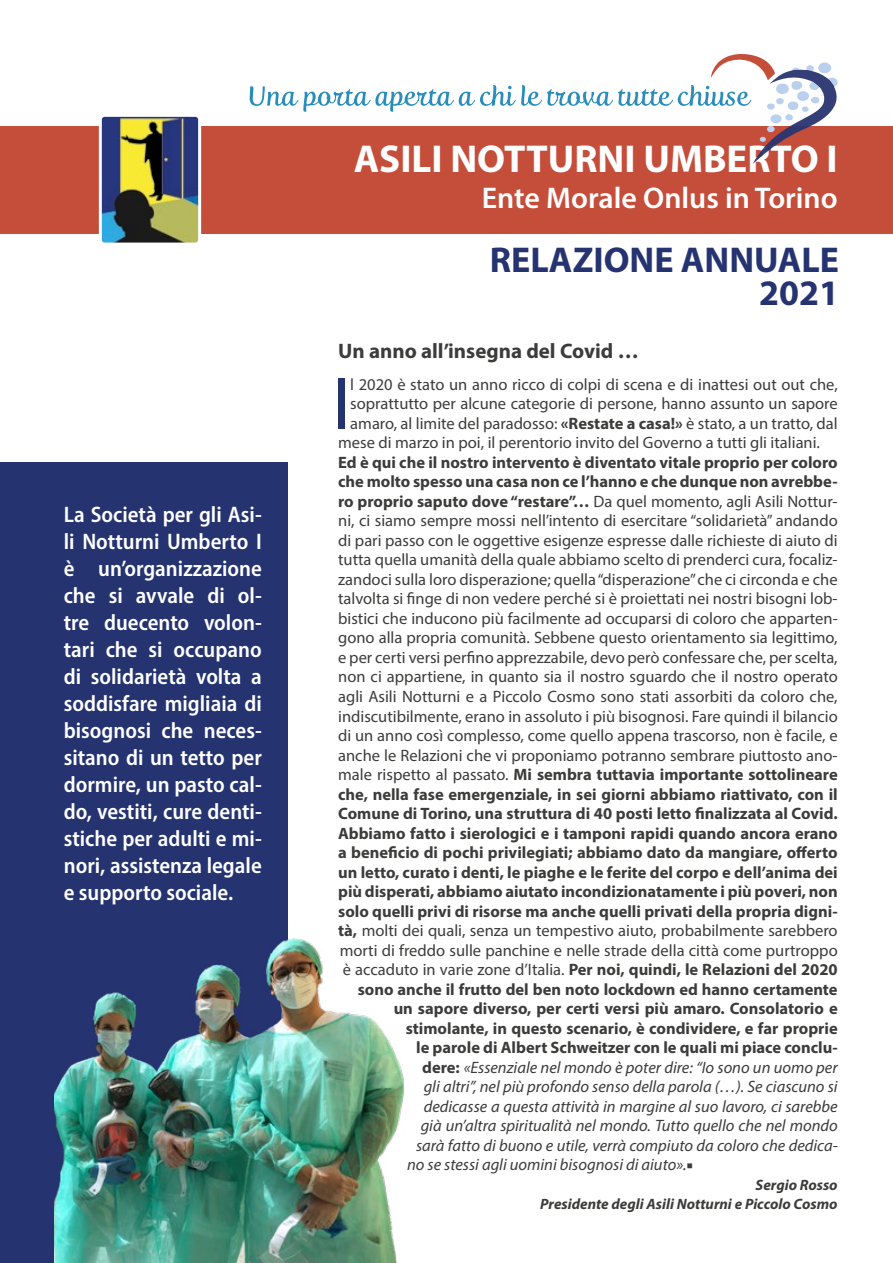
<style>
.page{position:relative;width:893px;height:1263px;background:#fff}
.page>*{position:absolute;margin:0;border:0;box-sizing:border-box;transform-origin:0 0}
.t1{font:74.4px "Myriad Pro";color:#253471}
.t2{font:700 39px "Myriad Pro";color:#fff}
.t3{font:700 36px/33px "Myriad Pro";color:#253471;text-align:right}
.t4{font:600 30px "Myriad Pro";color:#fff}
.t5{font:600 semi-condensed 22.5px/27px "Myriad Pro";color:#fff;text-align:justify}
.t6{font:700 21px "Myriad Pro";color:#3c3c3b}
.t7{font:16.5px "Myriad Pro";color:#3c3c3b}
.t8{font:700 16.5px "Myriad Pro";color:#3c3c3b}
.t9{font:italic 16.5px "Myriad Pro";color:#3c3c3b}
.t10{font:italic 700 15px/19.5px "Myriad Pro";color:#3c3c3b;text-align:right}
.s1{font-weight:700}
.s2{font-weight:400}
.s3{font-weight:700;font-style:normal}
.s4{font-family:"Minion Pro";font-style:normal}
</style>
<div class="page">
<div style="left:0;top:126px;width:893px;height:108px;background:#c54e3b"></div>
<img style="left:103px;top:118px;width:94px;height:124px">
<div style="left:99px;top:114px;width:102px;height:132px;border:3px solid #fff;border-radius:4px"></div>
<svg style="left:250px;top:54px;width:588px;height:109px"></svg>
<div style="left:0;top:462px;width:288px;height:801px;background:#253471"></div>
<img style="left:54px;top:939px;width:349px;height:324px">
<p class="t5" style="left:64px;top:500px;width:200px">La Società per gli Asi&shy;li Notturni Umberto I è un’organizzazione che si avvale di ol&shy;tre duecento volon&shy;tari che si occupano di solidarietà volta a soddisfare migliaia di bisognosi che neces&shy;sitano di un tetto per dormire, un pasto cal&shy;do, vestiti, cure denti&shy;stiche per adulti e mi&shy;nori, assistenza legale e supporto sociale.</p>
<h2 class="t2" style="left:354px;top:133px;width:485px">ASILI NOTTURNI UMBERTO I</h2>
<h3 class="t4" style="left:482px;top:179px;width:357px">Ente Morale Onlus in Torino</h3>
<h3 class="t3" style="left:490px;top:242px;width:351px">RELAZIONE ANNUALE<br>2021</h3>
<p class="t6" style="left:338px;top:337px;width:302px">Un anno all’insegna del Covid …</p>
<h1 class="t1" style="left:332px;top:358px;width:19px">I</h1>
<p class="t7" style="left:350px;top:374px;width:489px">l 2020 è stato un anno ricco di colpi di scena e di inattesi out out che,</p>
<p class="t7" style="left:350px;top:394px;width:489px">soprattutto per alcune categorie di persone, hanno assunto un sapore</p>
<p class="t7" style="left:350px;top:413px;width:489px">amaro, al limite del paradosso: <span class="s1">«Restate a casa!»</span> è stato, a un tratto, dal</p>
<p class="t7" style="left:338px;top:433px;width:483px">mese di marzo in poi, il perentorio invito del Governo a tutti gli italiani.</p>
<p class="t8" style="left:338px;top:452px;width:501px">Ed è qui che il nostro intervento è diventato vitale proprio per coloro</p>
<p class="t8" style="left:338px;top:471px;width:501px">che molto spesso una casa non ce l’hanno e che dunque non avrebbe-</p>
<p class="t7" style="left:338px;top:491px;width:501px"><span class="s1">ro proprio saputo dove “restare”…</span> Da quel momento, agli Asili Nottur-</p>
<p class="t7" style="left:338px;top:511px;width:501px">ni, ci siamo sempre mossi nell’intento di esercitare “solidarietà” andando</p>
<p class="t7" style="left:338px;top:530px;width:501px">di pari passo con le oggettive esigenze espresse dalle richieste di aiuto di</p>
<p class="t7" style="left:338px;top:550px;width:501px">tutta quella umanità della quale abbiamo scelto di prenderci cura, focaliz-</p>
<p class="t7" style="left:338px;top:569px;width:501px">zandoci sulla loro disperazione; quella “disperazione” che ci circonda e che</p>
<p class="t7" style="left:338px;top:589px;width:501px">talvolta si finge di non vedere perché si è proiettati nei nostri bisogni lob-</p>
<p class="t7" style="left:338px;top:608px;width:501px">bistici che inducono più facilmente ad occuparsi di coloro che apparten-</p>
<p class="t7" style="left:338px;top:628px;width:501px">gono alla propria comunità. Sebbene questo orientamento sia legittimo,</p>
<p class="t7" style="left:338px;top:647px;width:501px">e per certi versi perfino apprezzabile, devo però confessare che, per scelta,</p>
<p class="t7" style="left:338px;top:667px;width:501px">non ci appartiene, in quanto sia il nostro sguardo che il nostro operato</p>
<p class="t7" style="left:338px;top:686px;width:501px">agli Asili Notturni e a Piccolo Cosmo sono stati assorbiti da coloro che,</p>
<p class="t7" style="left:338px;top:706px;width:501px">indiscutibilmente, erano in assoluto i più bisognosi. Fare quindi il bilancio</p>
<p class="t7" style="left:338px;top:725px;width:501px">di un anno così complesso, come quello appena trascorso, non è facile, e</p>
<p class="t7" style="left:338px;top:745px;width:501px">anche le Relazioni che vi proponiamo potranno sembrare piuttosto ano-</p>
<p class="t8" style="left:338px;top:764px;width:501px"><span class="s2">male rispetto al passato.</span> Mi sembra tuttavia importante sottolineare</p>
<p class="t8" style="left:338px;top:783px;width:501px">che, nella fase emergenziale, in sei giorni abbiamo riattivato, con il</p>
<p class="t8" style="left:338px;top:803px;width:501px">Comune di Torino, una struttura di 40 posti letto finalizzata al Covid.</p>
<p class="t8" style="left:338px;top:822px;width:501px">Abbiamo fatto i sierologici e i tamponi rapidi quando ancora erano</p>
<p class="t8" style="left:338px;top:842px;width:501px">a beneficio di pochi privilegiati; abbiamo dato da mangiare, offerto</p>
<p class="t8" style="left:338px;top:861px;width:501px">un letto, curato i denti, le piaghe e le ferite del corpo e dell’anima dei</p>
<p class="t8" style="left:338px;top:881px;width:501px">più disperati, abbiamo aiutato incondizionatamente i più poveri, non</p>
<p class="t8" style="left:338px;top:900px;width:501px">solo quelli privi di risorse ma anche quelli privati della propria digni-</p>
<p class="t7" style="left:338px;top:920px;width:501px"><span class="s1">tà,</span> molti dei quali, senza un tempestivo aiuto, probabilmente sarebbero</p>
<p class="t7" style="left:340px;top:940px;width:500px">morti di freddo sulle panchine e nelle strade della città come purtroppo</p>
<p class="t8" style="left:343px;top:959px;width:496px"><span class="s2">è accaduto in varie zone d’Italia.</span> Per noi, quindi, le Relazioni del 2020</p>
<p class="t8" style="left:358px;top:978px;width:481px">sono anche il frutto del ben noto lockdown ed hanno certamente</p>
<p class="t8" style="left:394px;top:998px;width:445px">un sapore diverso, per certi versi più amaro. Consolatorio e</p>
<p class="t8" style="left:406px;top:1017px;width:434px">stimolante, in questo scenario, è condividere, e far proprie</p>
<p class="t8" style="left:416px;top:1037px;width:423px">le parole di Albert Schweitzer con le quali mi piace conclu-</p>
<p class="t9" style="left:422px;top:1057px;width:417px"><span class="s3">dere:</span> «Essenziale nel mondo è poter dire: “Io sono un uomo per</p>
<p class="t9" style="left:424px;top:1076px;width:416px">gli altri”, nel più profondo senso della parola (…). Se ciascuno si</p>
<p class="t9" style="left:424px;top:1096px;width:415px">dedicasse a questa attività in margine al suo lavoro, ci sarebbe</p>
<p class="t9" style="left:421px;top:1115px;width:419px">già un’altra spiritualità nel mondo. Tutto quello che nel mondo</p>
<p class="t9" style="left:416px;top:1135px;width:423px">sarà fatto di buono e utile, verrà compiuto da coloro che dedica-</p>
<p class="t9" style="left:407px;top:1154px;width:288px">no se stessi agli uomini bisognosi di aiuto».<span class="s4">■</span></p>
<p class="t10" style="left:540px;top:1174px;width:299px">Sergio Rosso<br>Presidente degli Asili Notturni e Piccolo Cosmo</p>
</div>
